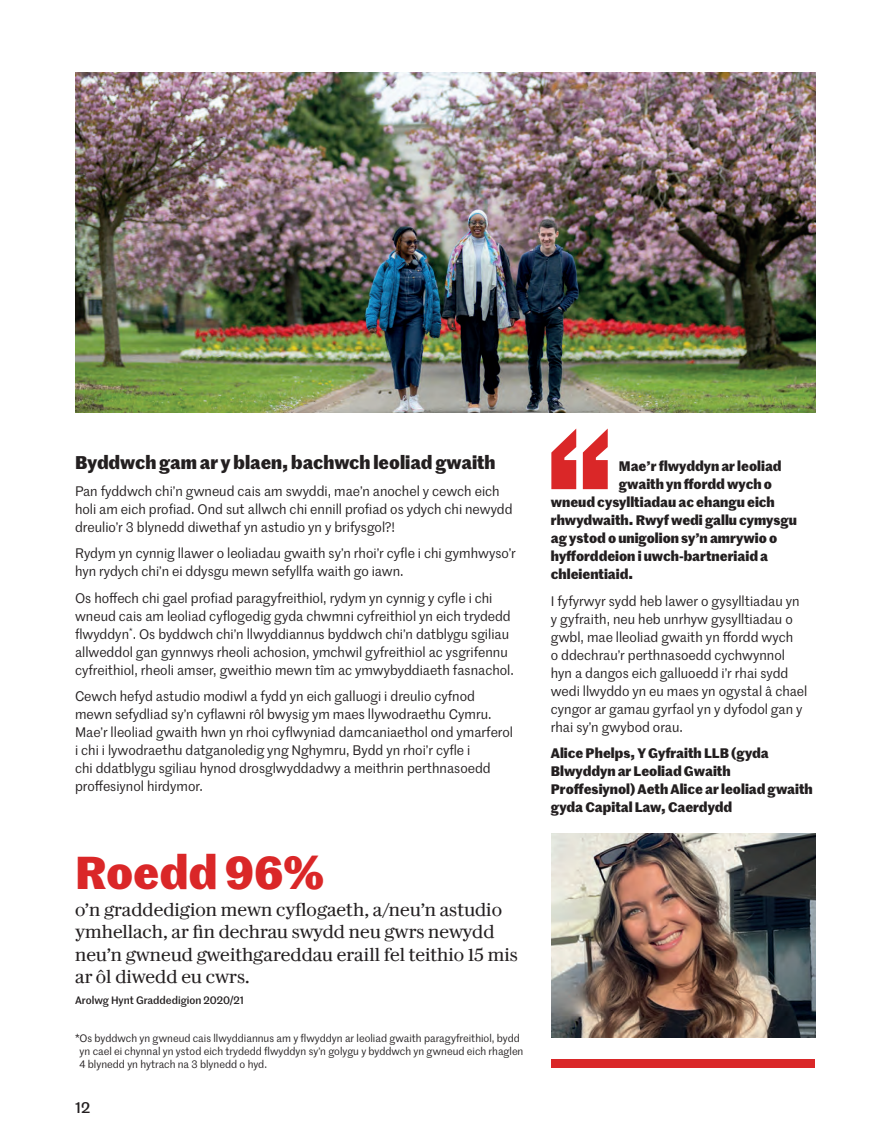
<style>
.page{position:relative;width:893px;height:1136px;background:#fff}
.page>*{position:absolute;margin:0;border:0;box-sizing:border-box;transform-origin:0 0}
.t1{font:700 45px "Marr Sans";color:#da2728}
.t2{font:18px/22.5px "Darby Serif Text TT";color:#231f20}
.t3{font:700 18px "Marr Sans";color:#231f20}
.t4{font:500 15px "Marr Sans";color:#231f20}
.t5{font:13.5px/18px "Marr Sans";color:#231f20}
.t6{font:700 13.5px/18px "Marr Sans";color:#231f20}
.t7{font:10.5px/12.6px "Marr Sans";color:#231f20}
.t8{font:500 10.5px "Marr Sans";color:#231f20}
</style>
<div class="page">
<img style="left:551px;top:833px;width:264px;height:205px">
<svg style="left:551px;top:428px;width:57px;height:61px"></svg>
<div style="left:551px;top:1059px;width:264px;height:8px;background:#da2728"></div>
<img style="left:75px;top:72px;width:740px;height:341px">
<h2 class="t3" style="left:75px;top:449px;width:422px">Byddwch gam ar y blaen, bachwch leoliad gwaith</h2>
<p class="t5" style="left:75px;top:481px;width:439px">Pan fyddwch chi’n gwneud cais am swyddi, mae’n anochel y cewch eich holi am eich profiad. Ond sut allwch chi ennill profiad os ydych chi newydd dreulio’r 3 blynedd diwethaf yn astudio yn y brifysgol?!</p>
<p class="t5" style="left:75px;top:544px;width:442px">Rydym yn cynnig llawer o leoliadau gwaith sy’n rhoi’r cyfle i chi gymhwyso’r hyn rydych chi’n ei ddysgu mewn sefyllfa waith go iawn.</p>
<p class="t5" style="left:75px;top:588px;width:440px">Os hoffech chi gael profiad paragyfreithiol, rydym yn cynnig y cyfle i chi wneud cais am leoliad cyflogedig gyda chwmni cyfreithiol yn eich trydedd flwyddyn<sup>*</sup>. Os byddwch chi’n llwyddiannus byddwch chi’n datblygu sgiliau allweddol gan gynnwys rheoli achosion, ymchwil gyfreithiol ac ysgrifennu cyfreithiol, rheoli amser, gweithio mewn tîm ac ymwybyddiaeth fasnachol.</p>
<p class="t5" style="left:75px;top:687px;width:440px">Cewch hefyd astudio modiwl a fydd yn eich galluogi i dreulio cyfnod mewn sefydliad sy’n cyflawni rôl bwysig ym maes llywodraethu Cymru.<br>Mae’r lleoliad gwaith hwn yn rhoi cyflwyniad damcaniaethol ond ymarferol i chi i lywodraethu datganoledig yng Nghymru, Bydd yn rhoi’r cyfle i<br>chi ddatblygu sgiliau hynod drosglwyddadwy a meithrin perthnasoedd proffesiynol hirdymor.</p>
<h1 class="t1" style="left:75px;top:837px;width:251px">Roedd 96%</h1>
<h2 class="t2" style="left:75px;top:897px;width:444px">o’n graddedigion mewn cyflogaeth, a/neu’n astudio ymhellach, ar fin dechrau swydd neu gwrs newydd neu’n gwneud gweithgareddau eraill fel teithio 15 mis ar ôl diwedd eu cwrs.</h2>
<p class="t8" style="left:75px;top:993px;width:171px">Arolwg Hynt Graddedigion 2020/21</p>
<p class="t7" style="left:80px;top:1032px;width:445px;text-indent:-5px">*Os byddwch yn gwneud cais llwyddiannus am y flwyddyn ar leoliad gwaith paragyfreithiol, bydd yn cael ei chynnal yn ystod eich trydedd flwyddyn sy’n golygu y byddwch yn gwneud eich rhaglen<br>4 blynedd yn hytrach na 3 blynedd o hyd.</p>
<p class="t4" style="left:75px;top:1097px;width:17px">12</p>
<p class="t6" style="left:619px;top:456px;width:164px">Mae’r flwyddyn ar leoliad</p>
<p class="t6" style="left:619px;top:474px;width:155px">gwaith yn ffordd wych o</p>
<p class="t6" style="left:551px;top:492px;width:225px">wneud cysylltiadau ac ehangu eich</p>
<p class="t6" style="left:551px;top:510px;width:248px">rhwydwaith. Rwyf wedi gallu cymysgu</p>
<p class="t6" style="left:551px;top:528px;width:228px">ag ystod o unigolion sy’n amrywio o</p>
<p class="t6" style="left:551px;top:546px;width:219px">hyfforddeion i uwch-bartneriaid a</p>
<p class="t6" style="left:551px;top:564px;width:84px">chleientiaid.</p>
<p class="t5" style="left:551px;top:591px;width:258px">I fyfyrwyr sydd heb lawer o gysylltiadau yn y gyfraith, neu heb unrhyw gysylltiadau o gwbl, mae lleoliad gwaith yn ffordd wych<br>o ddechrau’r perthnasoedd cychwynnol hyn a dangos eich galluoedd i’r rhai sydd wedi llwyddo yn eu maes yn ogystal â chael cyngor ar gamau gyrfaol yn y dyfodol gan y rhai sy’n gwybod orau.</p>
<p class="t6" style="left:551px;top:743px;width:263px">Alice Phelps, Y Gyfraith LLB (gyda Blwyddyn ar Leoliad Gwaith Proffesiynol) Aeth Alice ar leoliad gwaith gyda Capital Law, Caerdydd</p>
</div>
